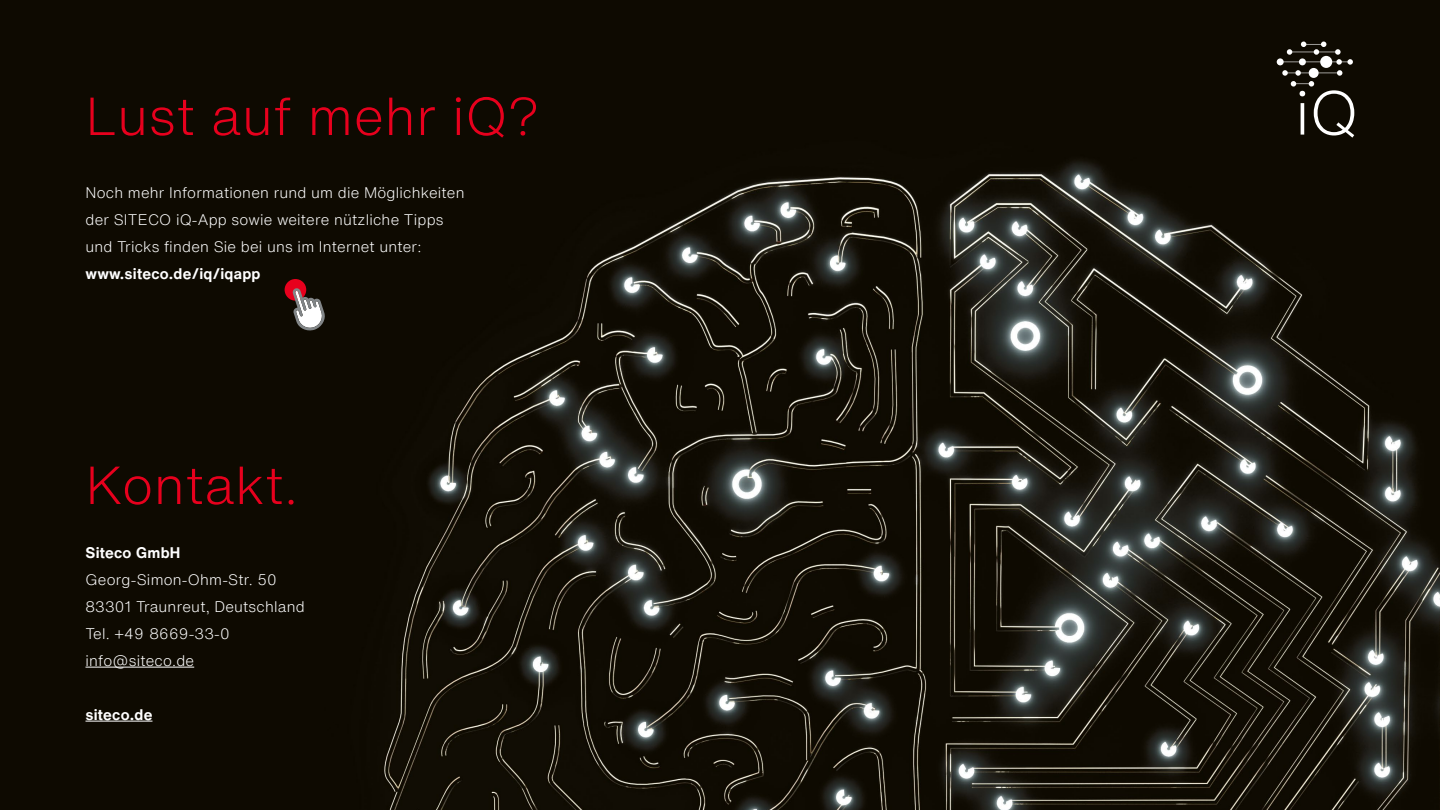
<style>
.page{position:relative;width:1440px;height:810px;background:#fff}
.page>*{position:absolute;margin:0;border:0;box-sizing:border-box;transform-origin:0 0}
.t1{font:300 52.5px "Helvetica Now Text";letter-spacing:.015em;color:#e7001d}
.t2{font:300 15px/27px "Helvetica Now Text";letter-spacing:.015em;color:#fff}
.t3{font:700 15px "Helvetica Now Text";letter-spacing:.015em;color:#fff}
</style>
<div class="page">
<img style="left:0;top:0;width:1440px;height:810px">
<hr style="left:86px;top:667px;width:108px;height:1px;background:#fff">
<hr style="left:86px;top:721px;width:66px;height:1px;background:#fff">
<div style="left:285px;top:279px;width:21px;height:22px;background:#e7001d;border-radius:50%"></div>
<svg style="left:292px;top:288px;width:34px;height:44px"></svg>
<svg style="left:1277px;top:42px;width:77px;height:96px;background:#37332c"></svg>
<h1 class="t1" style="left:86px;top:77px;width:456px">Lust auf mehr iQ?</h1>
<p class="t2" style="left:86px;top:179px;width:381px">Noch mehr Informationen rund um die Möglichkeiten der SITECO iQ-App sowie weitere nützliche Tipps und Tricks finden Sie bei uns im Internet unter:</p>
<p class="t3" style="left:86px;top:262px;width:176px">www.siteco.de/iq/iqapp</p>
<h1 class="t1" style="left:86px;top:446px;width:214px">Kontakt.</h1>
<p class="t3" style="left:86px;top:541px;width:96px">Siteco GmbH</p>
<p class="t2" style="left:86px;top:566px;width:221px">Georg-Simon-Ohm-Str. 50<br>83301 Traunreut, Deutschland<br>Tel. +49 8669-33-0 info@siteco.de</p>
<p class="t3" style="left:86px;top:703px;width:68px">siteco.de</p>
</div>
